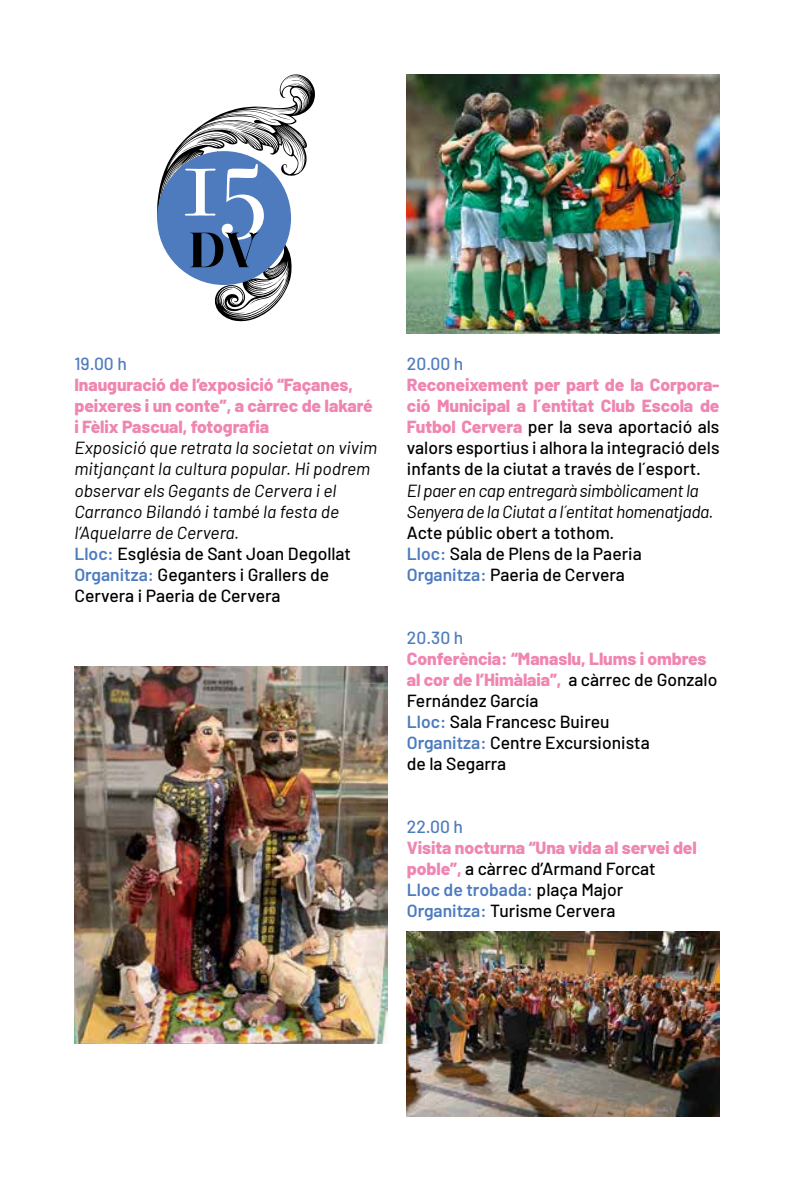
<style>
.page{position:relative;width:794px;height:1191px;background:#fff}
.page>*{position:absolute;margin:0;border:0;box-sizing:border-box;transform-origin:0 0}
.t1{font:106.92px "Bodoni Svty Two SCITCTT";color:#fff}
.t2{font:500 17.5px/21px "Barlow";color:#000}
.t3{font:italic 17.5px/21px "Barlow";color:#000}
.t4{font:800 17.5px/21px "Barlow";letter-spacing:-.005em;color:#ef86b1}
.t5{font:italic 17.5px/21px "Barlow";letter-spacing:-.025em;color:#000}
.t6{font:500 17.5px "Barlow";color:#4e7bbe}
.s1{font-weight:600;font-style:normal;color:#4e7bbe}
.s2{font-weight:500;font-style:normal}
.s3{font-weight:800;color:#ef86b1}
.s4{font-weight:600;color:#4e7bbe}
</style>
<div class="page">
<svg style="left:157px;top:74px;width:158px;height:248px"></svg>
<img style="left:74px;top:666px;width:313px;height:377px">
<img style="left:407px;top:932px;width:312px;height:184px">
<img style="left:407px;top:74px;width:312px;height:259px">
<h1 class="t1" style="left:183px;top:115px;width:85px">15</h1>
<p class="t6" style="left:74px;top:351px;width:54px">19.00 h</p>
<p class="t4" style="left:74px;top:373px;width:300px">Inauguració de l’exposició “Façanes, peixeres i un conte”, a càrrec de Iakaré i Fèlix Pascual, fotografia</p>
<p class="t3" style="left:74px;top:436px;width:304px">Exposició que retrata la societat on vivim mitjançant la cultura popular. Hi podrem observar els Gegants de Cervera i el Carranco Bilandó i també la festa de l’Aquelarre de Cervera.<br><span class="s1">Lloc:</span> <span class="s2">Església de Sant Joan Degollat </span><span class="s1">Organitza:</span> <span class="s2">Geganters i Grallers de Cervera i Paeria de Cervera</span></p>
<p class="t6" style="left:407px;top:351px;width:58px">20.00 h</p>
<p class="t2" style="left:407px;top:373px;width:314px;text-align:justify"><span class="s3">Reconeixement per part de la Corpora&shy;ció Municipal a l´entitat Club Escola de Futbol Cervera</span> per la seva aportació als valors esportius i alhora la integració dels infants de la ciutat a través de l´esport.</p>
<p class="t5" style="left:407px;top:478px;width:308px">El paer en cap entregarà simbòlicament la<br>Senyera de la Ciutat a l´entitat homenatjada.</p>
<p class="t2" style="left:407px;top:520px;width:236px">Acte públic obert a tothom.<br><span class="s4">Lloc:</span> Sala de Plens de la Paeria<br><span class="s4">Organitza:</span> Paeria de Cervera</p>
<p class="t6" style="left:407px;top:624px;width:58px">20.30 h</p>
<p class="t2" style="left:407px;top:646px;width:312px"><span class="s3">Conferència: “Manaslu, Llums i ombres al cor de l’Himàlaia”,</span> a càrrec de Gonzalo<br>Fernández García<br><span class="s4">Lloc:</span> Sala Francesc Buireu<br><span class="s4">Organitza:</span> Centre Excursionista<br>de la Segarra</p>
<p class="t6" style="left:407px;top:813px;width:58px">22.00 h</p>
<p class="t2" style="left:407px;top:835px;width:291px"><span class="s3">Visita nocturna “Una vida al servei del poble”,</span> a càrrec d’Armand Forcat<br><span class="s4">Lloc de trobada:</span> plaça Major<br><span class="s4">Organitza:</span> Turisme Cervera</p>
</div>
